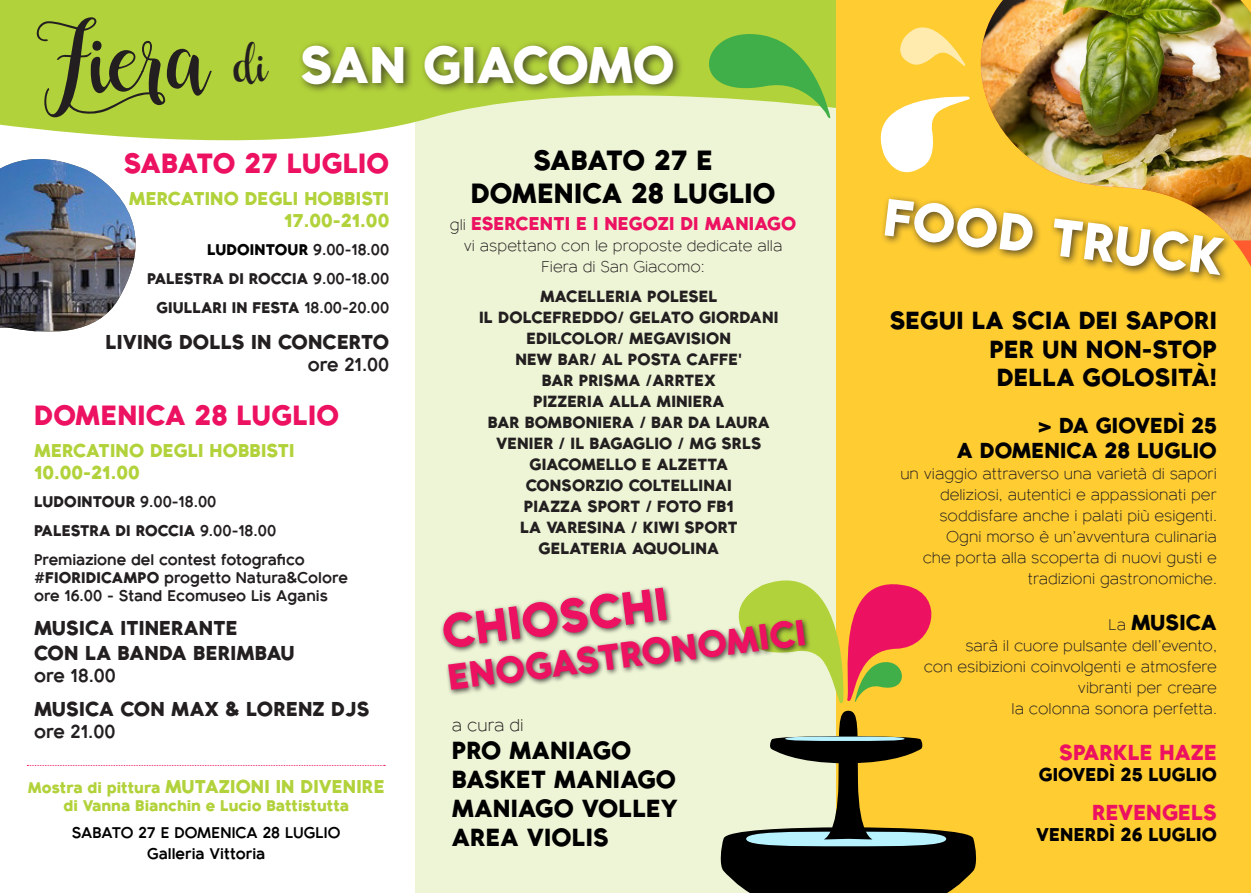
<style>
.page{position:relative;width:1251px;height:893px;background:#fff}
.page>*{position:absolute;margin:0;border:0;box-sizing:border-box;transform-origin:0 0}
.t1{font:82.5px "Buttercup Sample";color:#231f20}
.t2{font:900 51px "Bambino New";color:#fff}
.t3{font:900 49.95px "Bambino New";letter-spacing:-.025em;color:#fff}
.t4{font:900 45px "Bambino New";color:#ec1161}
.t5{font:40.35px "Buttercup Sample";color:#231f20}
.t6{font:900 35.25px "Bambino New";color:#ec1161}
.t7{font:900 27px "Bambino New";letter-spacing:.01em;color:#ec1161}
.t8{font:900 27px "Bambino New";letter-spacing:.01em;color:#000001}
.t9{font:900 27px "Bambino New";letter-spacing:-.015em;color:#000001}
.t10{font:900 24px/28.8px "Bambino New";letter-spacing:.01em;color:#000001;text-align:right}
.t11{font:900 21px "Bambino New";letter-spacing:.01em;color:#000001}
.t12{font:900 21px "Bambino New";letter-spacing:.01em;color:#ec1161}
.t13{font:900 19.5px "Bambino New";letter-spacing:.01em;color:#231f20}
.t14{font:900 18px "Bambino New";letter-spacing:.01em;color:#b2d23b}
.t15{font:900 18px "Bambino New";letter-spacing:.01em;color:#000001}
.t16{font:900 18px "Bambino New";letter-spacing:.01em;color:#ec1161}
.t17{font:700 18px "Bambino New";color:#231f20}
.t18{font:300 16.5px "Bambino New";color:#231f20}
.t19{font:900 15.75px "Bambino New";letter-spacing:.01em;color:#231f20}
.t20{font:300 15px/21px "Bambino New";color:#231f20;text-align:right}
.t21{font:900 15px "Bambino New";letter-spacing:.01em;color:#231f20}
.t22{font:700 15px "Bambino New";color:#231f20}
.t23{font:700 15px "Bambino New";color:#000001}
.t24{font:900 15px "Bambino New";color:#b2d23b}
.t25{font:900 15px "Bambino New";letter-spacing:.01em;color:#000001}
.s1{font-weight:700;color:#231f20}
.s2{font-weight:700}
.s3{font-weight:900}
.s4{font-size:15px}
.s5{font-weight:300;font-size:15px;color:#231f20}
</style>
<div class="page">
<div style="left:415px;top:0;width:421px;height:893px;background:#eef5d6"></div>
<svg style="left:0;top:0;width:836px;height:141px;fill:#b2d23b"></svg>
<div style="left:836px;top:0;width:414px;height:893px;background:#ffcc32"></div>
<div style="left:297px;top:41px;width:386px;height:54px;background:#231f20;opacity:.75"></div>
<svg style="left:683px;top:23px;width:147px;height:96px"></svg>
<div style="left:880px;top:194px;width:353px;height:91px;background:#231f20;opacity:.75"></div>
<svg style="left:880px;top:100px;width:46px;height:73px"></svg>
<svg style="left:763px;top:580px;width:169px;height:124px"></svg>
<svg style="left:720px;top:711px;width:257px;height:182px"></svg>
<div style="left:785px;top:736px;width:119px;height:5px;background:#b8f2ff;border-radius:50%"></div>
<svg style="left:0;top:93px;width:171px;height:48px;fill:#b2d23b"></svg>
<img style="left:0;top:159px;width:136px;height:173px">
<svg style="left:926px;top:96px;width:324px;height:189px"></svg>
<img style="left:979px;top:0;width:271px;height:240px">
<svg style="left:900px;top:27px;width:65px;height:39px"></svg>
<div style="left:440px;top:585px;width:371px;height:111px;background:#231f20;opacity:.75"></div>
<svg style="left:27px;top:765px;width:358px;height:1px"></svg>
<p class="t1" style="left:34px;top:19px;width:206px">Fiera</p>
<p class="t5" style="left:233px;top:45px;width:34px">di</p>
<p class="t3" style="left:300px;top:20px;width:376px">SAN GIACOMO</p>
<p class="t7" style="left:124px;top:139px;width:267px">SABATO 27 LUGLIO</p>
<p class="t14" style="left:129px;top:182px;width:262px">MERCATINO DEGLI HOBBISTI</p>
<p class="t14" style="left:284px;top:204px;width:107px">17.00-21.00</p>
<p class="t25" style="left:207px;top:236px;width:184px">LUDOINTOUR <span class="s1">9.00-18.00</span></p>
<p class="t21" style="left:147px;top:265px;width:243px">PALESTRA DI ROCCIA <span class="s2">9.00-18.00</span></p>
<p class="t21" style="left:156px;top:294px;width:234px">GIULLARI IN FESTA <span class="s2">18.00-20.00</span></p>
<p class="t13" style="left:105px;top:324px;width:285px">LIVING DOLLS IN CONCERTO</p>
<p class="t17" style="left:308px;top:348px;width:83px">ore 21.00</p>
<p class="t7" style="left:34px;top:391px;width:306px">DOMENICA 28 LUGLIO</p>
<p class="t14" style="left:34px;top:434px;width:262px">MERCATINO DEGLI HOBBISTI</p>
<p class="t14" style="left:34px;top:456px;width:107px">10.00-21.00</p>
<p class="t21" style="left:34px;top:488px;width:184px">LUDOINTOUR <span class="s2">9.00-18.00</span></p>
<p class="t21" style="left:34px;top:517px;width:243px">PALESTRA DI ROCCIA <span class="s2">9.00-18.00</span></p>
<p class="t22" style="left:34px;top:546px;width:272px">Premiazione del contest fotografico</p>
<p class="t22" style="left:34px;top:564px;width:315px"><span class="s3">#FIORIDICAMPO</span> progetto Natura&amp;Colore</p>
<p class="t22" style="left:34px;top:582px;width:295px">ore 16.00 - Stand Ecomuseo Lis Aganis</p>
<p class="t13" style="left:34px;top:611px;width:205px">MUSICA ITINERANTE</p>
<p class="t13" style="left:34px;top:636px;width:262px">CON LA BANDA BERIMBAU</p>
<p class="t17" style="left:34px;top:659px;width:83px">ore 18.00</p>
<p class="t13" style="left:34px;top:692px;width:336px">MUSICA CON MAX &amp; LORENZ DJS</p>
<p class="t17" style="left:34px;top:715px;width:83px">ore 21.00</p>
<p class="t14" style="left:28px;top:771px;width:358px"><span class="s4">Mostra di pittura</span> MUTAZIONI IN DIVENIRE</p>
<p class="t24" style="left:63px;top:793px;width:287px">di Vanna Bianchin e Lucio Battistutta</p>
<p class="t23" style="left:72px;top:820px;width:270px">SABATO 27 E DOMENICA 28 LUGLIO</p>
<p class="t23" style="left:147px;top:841px;width:120px">Galleria Vittoria</p>
<p class="t9" style="left:533px;top:136px;width:181px">SABATO 27 E</p>
<p class="t8" style="left:470px;top:169px;width:306px">DOMENICA 28 LUGLIO</p>
<p class="t16" style="left:450px;top:207px;width:348px"><span class="s5">gli</span> ESERCENTI E I NEGOZI DI MANIAGO</p>
<p class="t20" style="left:464px;top:234px;width:320px">vi aspettano con le proposte dedicate alla</p>
<p class="t20" style="left:541px;top:255px;width:165px">Fiera di San Giacomo:</p>
<p class="t19" style="left:540px;top:282px;width:179px">MACELLERIA POLESEL</p>
<p class="t19" style="left:479px;top:303px;width:301px">IL DOLCEFREDDO/ GELATO GIORDANI</p>
<p class="t19" style="left:526px;top:324px;width:206px">EDILCOLOR/ MEGAVISION</p>
<p class="t19" style="left:515px;top:345px;width:228px">NEW BAR/ AL POSTA CAFFE'</p>
<p class="t19" style="left:541px;top:366px;width:175px">BAR PRISMA /ARRTEX</p>
<p class="t19" style="left:533px;top:387px;width:193px">PIZZERIA ALLA MINIERA</p>
<p class="t19" style="left:487px;top:408px;width:283px">BAR BOMBONIERA / BAR DA LAURA</p>
<p class="t19" style="left:496px;top:429px;width:267px">VENIER / IL BAGAGLIO / MG SRLS</p>
<p class="t19" style="left:529px;top:450px;width:200px">GIACOMELLO E ALZETTA</p>
<p class="t19" style="left:525px;top:471px;width:208px">CONSORZIO COLTELLINAI</p>
<p class="t19" style="left:524px;top:492px;width:211px">PIAZZA SPORT / FOTO FB1</p>
<p class="t19" style="left:520px;top:513px;width:219px">LA VARESINA / KIWI SPORT</p>
<p class="t19" style="left:538px;top:534px;width:182px">GELATERIA AQUOLINA</p>
<p class="t4" style="left:437px;top:591px;width:228px;rotate:-7deg">CHIOSCHI</p>
<p class="t6" style="left:444px;top:645px;width:362px;rotate:-7deg">ENOGASTRONOMICI</p>
<p class="t18" style="left:451px;top:711px;width:74px">a cura di</p>
<p class="t10" style="left:451px;top:734px;width:181px">PRO MANIAGO</p>
<p class="t10" style="left:451px;top:763px;width:226px">BASKET MANIAGO</p>
<p class="t10" style="left:451px;top:791px;width:228px">MANIAGO VOLLEY</p>
<p class="t10" style="left:451px;top:820px;width:158px">AREA VIOLIS</p>
<p class="t2" style="left:889px;top:171px;width:343px;rotate:7deg">FOOD TRUCK</p>
<p class="t10" style="left:889px;top:303px;width:328px">SEGUI LA SCIA DEI SAPORI<br>PER UN NON-STOP</p>
<p class="t10" style="left:996px;top:361px;width:221px">DELLA GOLOSITÀ!</p>
<p class="t11" style="left:1037px;top:406px;width:180px">&gt; DA GIOVEDÌ 25</p>
<p class="t11" style="left:956px;top:431px;width:261px">A DOMENICA 28 LUGLIO</p>
<p class="t20" style="left:939px;top:462px;width:279px;text-align:justify;text-indent:-39px">un viaggio attraverso una varietà di sapori deliziosi, autentici e appassionati per soddisfare anche i palati più esigenti.</p>
<p class="t20" style="left:922px;top:525px;width:296px">Ogni morso è un’avventura culinaria che porta alla scoperta di nuovi gusti e tradizioni gastronomiche.</p>
<p class="t11" style="left:1108px;top:604px;width:110px"><span class="s5">La</span> MUSICA</p>
<p class="t20" style="left:965px;top:634px;width:253px">sarà il cuore pulsante dell’evento,</p>
<p class="t20" style="left:923px;top:655px;width:294px">con esibizioni coinvolgenti e atmosfere vibranti per creare</p>
<p class="t20" style="left:1011px;top:697px;width:207px">la colonna sonora perfetta.</p>
<p class="t12" style="left:1058px;top:734px;width:159px">SPARKLE HAZE</p>
<p class="t15" style="left:1038px;top:759px;width:179px">GIOVEDÌ 25 LUGLIO</p>
<p class="t12" style="left:1091px;top:793px;width:126px">REVENGELS</p>
<p class="t15" style="left:1036px;top:818px;width:182px">VENERDÌ 26 LUGLIO</p>
</div>
